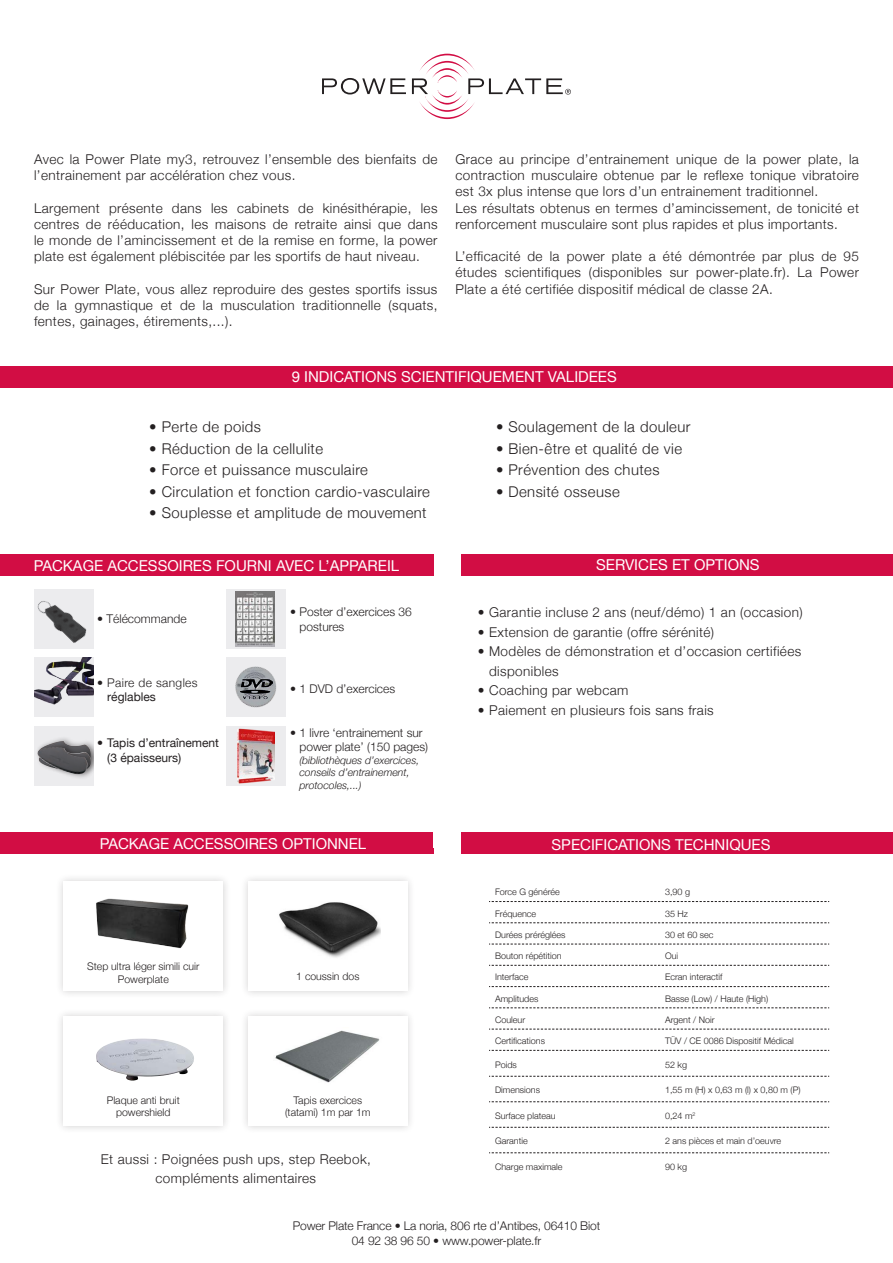
<style>
.page{position:relative;width:893px;height:1263px;background:#fff}
.page>*{position:absolute;margin:0;border:0;box-sizing:border-box;transform-origin:0 0}
.t1{font:15px "Helvetica Neue";color:#fff}
.t2{font:300 14.85px "Helvetica Neue";letter-spacing:.03em;color:#231f20}
.t3{font:300 13.5px/16.2px "Helvetica Neue";letter-spacing:.03em;color:#231f20;text-align:justify}
.t4{font:300 12px/14.4px "Helvetica Neue";color:#231f20}
.t5{font:12px/14.4px "Helvetica Neue";color:#231f20}
.t6{font:300 12px/14.4px "Helvetica Neue";letter-spacing:.03em;color:#231f20}
.t7{font:300 10.5px "Helvetica Neue";color:#231f20}
.t8{font:italic 300 10.5px/12.6px "Helvetica Neue";color:#231f20}
.t9{font:300 9px "Helvetica Neue";color:#231f20}
.s1{font-weight:400}
.s2{font-weight:300}
</style>
<div class="page">
<svg style="left:489px;top:901px;width:340px;height:1px"></svg>
<svg style="left:489px;top:922px;width:340px;height:1px"></svg>
<svg style="left:489px;top:944px;width:340px;height:1px"></svg>
<svg style="left:489px;top:965px;width:340px;height:1px"></svg>
<svg style="left:489px;top:986px;width:340px;height:1px"></svg>
<svg style="left:489px;top:1007px;width:340px;height:1px"></svg>
<svg style="left:489px;top:1029px;width:340px;height:1px"></svg>
<svg style="left:489px;top:1050px;width:340px;height:1px"></svg>
<svg style="left:489px;top:1076px;width:340px;height:1px"></svg>
<svg style="left:489px;top:1101px;width:340px;height:1px"></svg>
<svg style="left:489px;top:1127px;width:340px;height:1px"></svg>
<svg style="left:489px;top:1152px;width:340px;height:1px"></svg>
<svg style="left:322px;top:78px;width:84px;height:16px"></svg>
<svg style="left:412px;top:54px;width:159px;height:65px"></svg>
<div style="left:0;top:554px;width:433px;height:21px;background:#d20d44"></div>
<div style="left:0;top:366px;width:893px;height:22px;background:#d20d44"></div>
<div style="left:461px;top:554px;width:432px;height:21px;background:#d20d44"></div>
<div style="left:461px;top:832px;width:432px;height:22px;background:#d20d44"></div>
<div style="left:56px;top:873px;width:175px;height:126px;background:#231f20;opacity:.21"></div>
<div style="left:64px;top:881px;width:159px;height:110px;background:#fff"></div>
<div style="left:56px;top:1008px;width:175px;height:126px;background:#231f20;opacity:.21"></div>
<svg style="left:64px;top:1016px;width:159px;height:110px"></svg>
<div style="left:240px;top:873px;width:176px;height:126px;background:#231f20;opacity:.21"></div>
<div style="left:248px;top:881px;width:159px;height:110px;background:#fff"></div>
<div style="left:240px;top:1008px;width:176px;height:126px;background:#231f20;opacity:.21"></div>
<div style="left:248px;top:1016px;width:159px;height:110px;background:#fff"></div>
<img style="left:92px;top:877px;width:99px;height:71px">
<img style="left:279px;top:902px;width:102px;height:56px">
<div style="left:0;top:832px;width:433px;height:22px;background:#d20d44"></div>
<img style="left:34px;top:589px;width:60px;height:60px">
<div style="left:226px;top:589px;width:60px;height:60px;background:#ececee"></div>
<img style="left:236px;top:591px;width:38px;height:55px">
<div style="left:34px;top:658px;width:60px;height:59px;background:#ececee"></div>
<img style="left:34px;top:658px;width:60px;height:47px">
<img style="left:226px;top:658px;width:60px;height:59px">
<img style="left:240px;top:678px;width:33px;height:21px">
<div style="left:34px;top:726px;width:60px;height:59px;background:#ececee"></div>
<div style="left:37px;top:735px;width:57px;height:34px;background:#231f20;opacity:.45"></div>
<img style="left:39px;top:741px;width:52px;height:1px">
<div style="left:35px;top:742px;width:59px;height:38px;background:#231f20;opacity:.45"></div>
<img style="left:37px;top:747px;width:51px;height:28px">
<div style="left:226px;top:726px;width:60px;height:59px;background:#ececee"></div>
<img style="left:238px;top:728px;width:37px;height:55px">
<img style="left:275px;top:1030px;width:105px;height:53px">
<img style="left:103px;top:1038px;width:41px;height:8px">
<p class="t3" style="left:34px;top:150px;width:405px">Avec la Power Plate my3, retrouvez l’ensemble des bienfaits de l’entrainement par accélération chez vous.</p>
<p class="t3" style="left:34px;top:199px;width:405px">Largement présente dans les cabinets de kinésithérapie, les centres de rééducation, les maisons de retraite ainsi que dans le monde de l’amincissement et de la remise en forme, la power plate est également plébiscitée par les sportifs de haut niveau.</p>
<p class="t3" style="left:34px;top:280px;width:405px">Sur Power Plate, vous allez reproduire des gestes sportifs issus de la gymnastique et de la musculation traditionnelle (squats, fentes, gainages, étirements,...).</p>
<p class="t3" style="left:455px;top:150px;width:405px">Grace au principe d’entrainement unique de la power plate, la contraction musculaire obtenue par le reflexe tonique vibratoire est 3x plus intense que lors d’un entrainement traditionnel.</p>
<p class="t3" style="left:455px;top:199px;width:405px">Les résultats obtenus en termes d’amincissement, de tonicité et renforcement musculaire sont plus rapides et plus importants.</p>
<p class="t3" style="left:455px;top:247px;width:405px">L’efficacité de la power plate a été démontrée par plus de 95 études scientifiques (disponibles sur power-plate.fr). La Power Plate a été certifiée dispositif médical de classe 2A.</p>
<p class="t1" style="left:292px;top:366px;width:327px">9 INDICATIONS SCIENTIFIQUEMENT VALIDEES</p>
<p class="t2" style="left:149px;top:415px;width:113px">• Perte de poids</p>
<p class="t2" style="left:149px;top:436px;width:175px">• Réduction de la cellulite</p>
<p class="t2" style="left:149px;top:458px;width:220px">• Force et puissance musculaire</p>
<p class="t2" style="left:149px;top:479px;width:282px">• Circulation et fonction cardio-vasculaire</p>
<p class="t2" style="left:149px;top:501px;width:279px">• Souplesse et amplitude de mouvement</p>
<p class="t1" style="left:34px;top:554px;width:367px">PACKAGE ACCESSOIRES FOURNI AVEC L’APPAREIL</p>
<p class="t4" style="left:97px;top:610px;width:91px">• Télécommande</p>
<p class="t4" style="left:299px;top:604px;width:114px;text-indent:-9px">• Poster d’exercices 36 postures</p>
<p class="t6" style="left:107px;top:674px;width:92px;text-indent:-10px">• Paire de sangles <span class="s1">réglables</span></p>
<p class="t5" style="left:107px;top:737px;width:113px;text-indent:-10px"><span class="s2">•</span> Tapis d’entraînement (3 épaisseurs)</p>
<p class="t4" style="left:290px;top:680px;width:106px">• 1 DVD d’exercices</p>
<p class="t4" style="left:299px;top:724px;width:130px;text-indent:-9px">• 1 livre ‘entrainement sur power plate’ (150 pages)</p>
<p class="t8" style="left:299px;top:753px;width:121px">(bibliothèques d’exercices, conseils d’entrainement, protocoles,...)</p>
<p class="t1" style="left:100px;top:832px;width:268px">PACKAGE ACCESSOIRES OPTIONNEL</p>
<p class="t7" style="left:87px;top:958px;width:114px">Step ultra léger simili cuir</p>
<p class="t7" style="left:118px;top:971px;width:52px">Powerplate</p>
<p class="t7" style="left:107px;top:1091px;width:75px">Plaque anti bruit</p>
<p class="t7" style="left:116px;top:1104px;width:56px">powershield</p>
<p class="t7" style="left:296px;top:967px;width:65px">1 coussin dos</p>
<p class="t7" style="left:294px;top:1091px;width:70px">Tapis exercices</p>
<p class="t7" style="left:285px;top:1104px;width:87px">(tatami) 1m par 1m</p>
<p class="t3" style="left:101px;top:1148px;width:272px;line-height:19.5px;text-align:center">Et aussi : Poignées push ups, step Reebok, compléments alimentaires</p>
<p class="t2" style="left:496px;top:415px;width:196px">• Soulagement de la douleur</p>
<p class="t2" style="left:496px;top:436px;width:188px">• Bien-être et qualité de vie</p>
<p class="t2" style="left:496px;top:458px;width:165px">• Prévention des chutes</p>
<p class="t2" style="left:496px;top:479px;width:125px">• Densité osseuse</p>
<p class="t1" style="left:596px;top:554px;width:165px">SERVICES ET OPTIONS</p>
<p class="t3" style="left:478px;top:603px;width:326px">• Garantie incluse 2 ans (neuf/démo) 1 an (occasion)</p>
<p class="t3" style="left:478px;top:623px;width:238px">• Extension de garantie (offre sérénité)</p>
<p class="t3" style="left:489px;top:641px;width:314px;line-height:19.5px;text-indent:-11px">• Modèles de démonstration et d’occasion certifiées disponibles</p>
<p class="t3" style="left:478px;top:681px;width:152px">• Coaching par webcam</p>
<p class="t3" style="left:478px;top:701px;width:237px">• Paiement en plusieurs fois sans frais</p>
<p class="t1" style="left:552px;top:833px;width:220px">SPECIFICATIONS TECHNIQUES</p>
<p class="t9" style="left:495px;top:885px;width:66px">Force G générée</p>
<p class="t9" style="left:665px;top:885px;width:27px">3,90 g</p>
<p class="t9" style="left:495px;top:906px;width:43px">Fréquence</p>
<p class="t9" style="left:665px;top:906px;width:25px">35 Hz</p>
<p class="t9" style="left:495px;top:927px;width:72px">Durées préréglées</p>
<p class="t9" style="left:665px;top:927px;width:50px">30 et 60 sec</p>
<p class="t9" style="left:495px;top:948px;width:68px">Bouton répétition</p>
<p class="t9" style="left:665px;top:948px;width:15px">Oui</p>
<p class="t9" style="left:495px;top:970px;width:35px">Interface</p>
<p class="t9" style="left:665px;top:970px;width:59px">Ecran interactif</p>
<p class="t9" style="left:495px;top:991px;width:45px">Amplitudes</p>
<p class="t9" style="left:665px;top:991px;width:105px">Basse (Low) / Haute (High)</p>
<p class="t9" style="left:495px;top:1012px;width:32px">Couleur</p>
<p class="t9" style="left:665px;top:1012px;width:51px">Argent / Noir</p>
<p class="t9" style="left:495px;top:1033px;width:52px">Certifications</p>
<p class="t9" style="left:665px;top:1033px;width:130px">TÜV / CE 0086 Dispositif Médical</p>
<p class="t9" style="left:495px;top:1057px;width:23px">Poids</p>
<p class="t9" style="left:665px;top:1057px;width:24px">52 kg</p>
<p class="t9" style="left:495px;top:1083px;width:46px">Dimensions</p>
<p class="t9" style="left:665px;top:1083px;width:137px">1,55 m (H) x 0,63 m (l) x 0,80 m (P)</p>
<p class="t9" style="left:495px;top:1108px;width:62px">Surface plateau</p>
<p class="t9" style="left:665px;top:1108px;width:32px">0,24 m<sup>2</sup></p>
<p class="t9" style="left:495px;top:1134px;width:34px">Garantie</p>
<p class="t9" style="left:665px;top:1134px;width:118px">2 ans pièces et main d’oeuvre</p>
<p class="t9" style="left:495px;top:1159px;width:69px">Charge maximale</p>
<p class="t9" style="left:665px;top:1159px;width:24px">90 kg</p>
<p class="t4" style="left:293px;top:1218px;width:309px">Power Plate France • La noria, 806 rte d’Antibes, 06410 Biot</p>
<p class="t4" style="left:352px;top:1233px;width:191px">04 92 38 96 50 • www.power-plate.fr</p>
</div>
